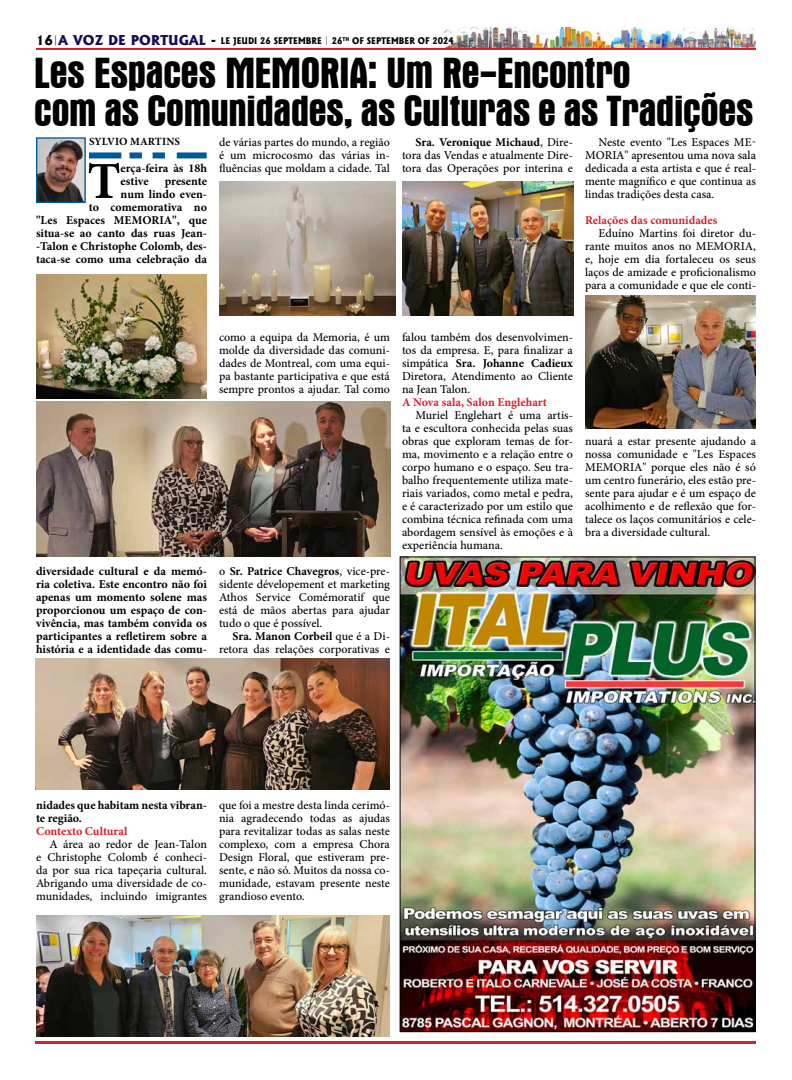
<style>
.page{position:relative;width:792px;height:1080px;background:#fff}
.page>*{position:absolute;margin:0;border:0;box-sizing:border-box;transform-origin:0 0}
.t1{font:700 52px "Minion Pro";color:#000}
.t2{font:700 condensed 44px/38px "Aurora BT";letter-spacing:-.02em;color:#000}
.t3{font:500 12px/13px "Minion Pro";color:#000;text-align:justify}
.t4{font:700 12px/13px "Minion Pro";color:#000}
.t5{font:700 12px "Minion Pro";color:#d2232a}
.t6{font:700 11px "Minion Pro";letter-spacing:.01em;color:#000}
.t7{font:800 8.8px "Albertus";color:#000;scale:.91 1}
.s1{font-size:13px}
.s2{font-size:13px;color:#150a59}
.s3{font-weight:700}
</style>
<div class="page">
<img style="left:442px;top:27px;width:314px;height:21px">
<hr style="left:36px;top:48px;width:720px;height:2px;background:#d2232a">
<hr style="left:36px;top:1041px;width:720px;height:3px;background:#d2232a">
<img style="left:402px;top:558px;width:352px;height:472px">
<div style="left:89px;top:152px;width:32px;height:6px;background:#005a96"></div>
<div style="left:130px;top:152px;width:12px;height:6px;background:#005a96"></div>
<div style="left:153px;top:152px;width:12px;height:6px;background:#005a96"></div>
<div style="left:177px;top:152px;width:30px;height:6px;background:#005a96"></div>
<img style="left:38px;top:139px;width:46px;height:62px">
<div style="left:36px;top:137px;width:50px;height:66px;border:1px solid #005a96"></div>
<img style="left:36px;top:275px;width:171px;height:123px">
<img style="left:219px;top:181px;width:177px;height:134px">
<img style="left:36px;top:402px;width:355px;height:154px">
<img style="left:402px;top:181px;width:171px;height:134px">
<img style="left:35px;top:658px;width:355px;height:131px">
<img style="left:36px;top:916px;width:354px;height:121px">
<img style="left:585px;top:296px;width:171px;height:132px">
<p class="t7" style="left:36px;top:35px;width:461px"><span class="s1">16</span><sup>|</sup><span class="s2">A VOZ DE PORTUGAL</span> <span class="s1">-</span> LE JEUDI 26 SEPTEMBRE | 26<sup>TH</sup> OF SEPTEMBER OF 2024</p>
<h2 class="t2" style="left:34px;top:55px;width:721px">Les Espaces MEMORIA: Um Re-Encontro<br>com as Comunidades, as Culturas e as Tradições</h2>
<h1 class="t1" style="left:87px;top:145px;width:35px">T</h1>
<p class="t4" style="left:121px;top:161px;width:88px">erça-feira às 18h estive</p>
<p class="t3" style="left:585px;top:136px;width:173px;text-indent:14px">Neste evento "Les Espaces ME-MORIA" apresentou uma nova sala dedicada a esta artista e que é real&shy;mente magnífico e que continua as lindas tradições desta casa.</p>
<p class="t5" style="left:585px;top:212px;width:134px">Relações das comunidades</p>
<p class="t3" style="left:585px;top:227px;width:173px;text-indent:14px">Eduíno Martins foi diretor du&shy;rante muitos anos no MEMORIA, e, hoje em dia fortaleceu os seus laços de amizade e proficionalismo para a comunidade e que ele conti-</p>
<p class="t6" style="left:89px;top:134px;width:93px">SYLVIO MARTINS</p>
<p class="t3" style="left:219px;top:136px;width:173px">de várias partes do mundo, a região é um microcosmo das várias in&shy;fluências que moldam a cidade. Tal</p>
<p class="t3" style="left:402px;top:136px;width:172px;text-indent:14px"><span class="s3">Sra. Veronique Michaud</span>, Dire&shy;tora das Vendas e atualmente Dire&shy;tora das Operações por interina e</p>
<p class="t4" style="left:36px;top:174px;width:173px;text-align:right">presente<br>num lindo even-<br>to comemorativa no<br>"Les Espaces MEMORIA", que situa-se ao canto das ruas Jean--Talon e Christophe Colomb, des&shy;taca-se como uma celebração da</p>
<p class="t4" style="left:36px;top:564px;width:173px;text-align:justify">diversidade cultural e da memó&shy;ria coletiva. Este encontro não foi apenas um momento solene mas proporcionou um espaço de con&shy;vivência, mas também convida os participantes a refletirem sobre a história e a identidade das comu-</p>
<p class="t3" style="left:219px;top:331px;width:173px">como a equipa da Memoria, é um molde da diversidade das comuni&shy;dades de Montreal, com uma equi&shy;pa bastante participativa e que está sempre prontos a ajudar. Tal como</p>
<p class="t3" style="left:219px;top:565px;width:173px">o <span class="s3">Sr. Patrice Chavegros</span>, vice-pre&shy;sidente dévelopement et marketing Athos Service Comémoratif que está de mãos abertas para ajudar tudo o que é possível.</p>
<p class="t3" style="left:219px;top:630px;width:173px;text-align:right"><span class="s3">Sra. Manon Corbeil</span> que é a Di&shy;retora das relações corporativas e</p>
<p class="t3" style="left:402px;top:331px;width:173px">falou também dos desenvolvimen&shy;tos da empresa. E, para finalizar a simpática <span class="s3">Sra. Johanne Cadieux </span>Diretora, Atendimento ao Cliente na Jean Talon.</p>
<p class="t5" style="left:402px;top:394px;width:146px">A Nova sala, Salon Englehart</p>
<p class="t3" style="left:402px;top:409px;width:173px;text-indent:14px">Muriel Englehart é uma artis&shy;ta e escultora conhecida pelas suas obras que exploram temas de for&shy;ma, movimento e a relação entre o corpo humano e o espaço. Seu tra&shy;balho frequentemente utiliza mate&shy;riais variados, como metal e pedra, e é caracterizado por um estilo que combina técnica refinada com uma abordagem sensível às emoções e à experiência humana.</p>
<p class="t3" style="left:585px;top:435px;width:173px">nuará a estar presente ajudando a nossa comunidade e "Les Espaces MEMORIA" porque eles não é só um centro funerário, eles estão pre&shy;sente para ajudar e é um espaço de acolhimento e de reflexão que for&shy;talece os laços comunitários e cele&shy;bra a diversidade cultural.</p>
<p class="t4" style="left:36px;top:798px;width:173px">nidades que habitam nesta vibran&shy;te região.</p>
<p class="t5" style="left:36px;top:823px;width:93px">Contexto Cultural</p>
<p class="t3" style="left:36px;top:838px;width:173px;text-indent:14px">A área ao redor de Jean-Talon e Christophe Colomb é conheci&shy;da por sua rica tapeçaria cultural.<br>Abrigando uma diversidade de co&shy;munidades, incluindo imigrantes</p>
<p class="t3" style="left:219px;top:799px;width:173px">que foi a mestre desta linda cerimó&shy;nia agradecendo todas as ajudas para revitalizar todas as salas neste complexo, com a empresa Chora Design Floral, que estiveram pre&shy;sente, e não só. Muitos da nossa co&shy;munidade, estavam presente neste grandioso evento.</p>
</div>
